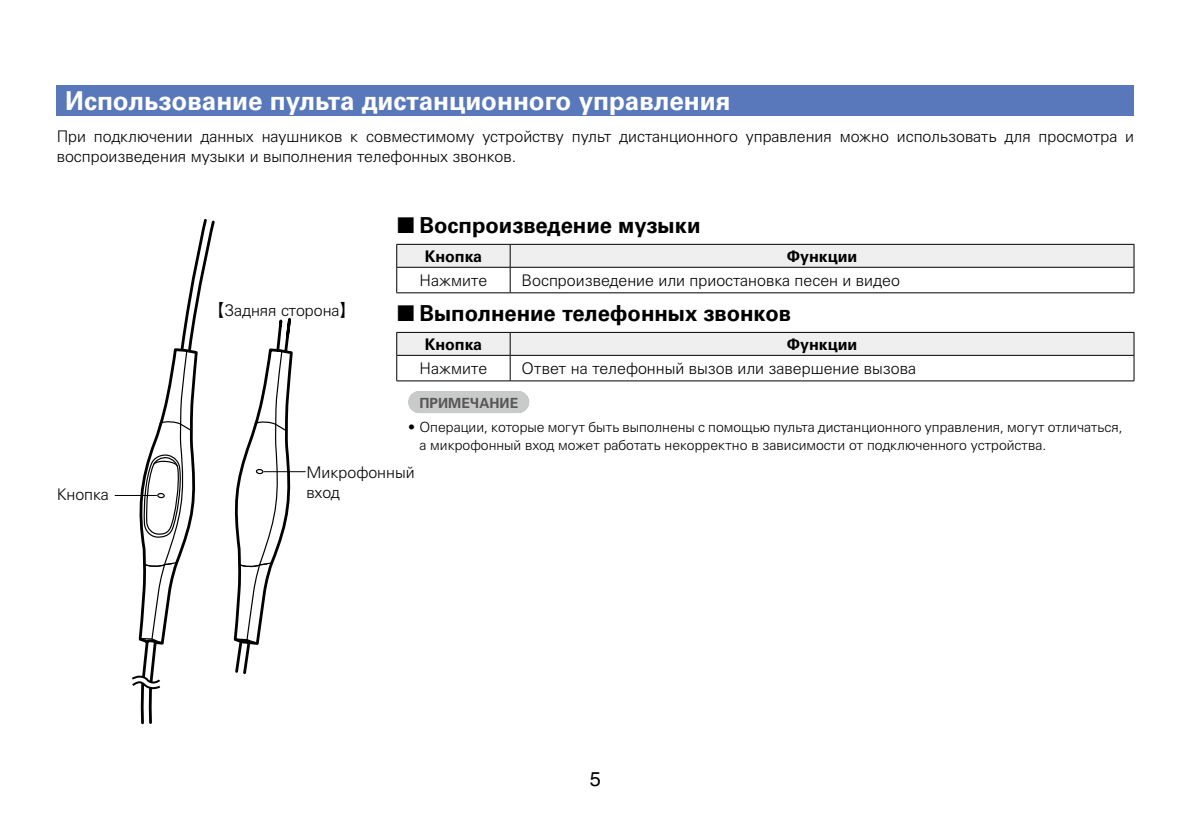
<style>
.page{position:relative;width:1191px;height:840px;background:#fff}
.page>*{position:absolute;margin:0;border:0;box-sizing:border-box;transform-origin:0 0}
.t1{font:700 26px "Univers LTCYR 65";color:#fff}
.t2{font:700 22px "Univers LTCYR 65";color:#000}
.t3{font:20px "Helvetica LT Std";color:#000}
.t4{font:300 16px/20px "Univers LTCYR 45";color:#000}
.t5{font:700 16px "Univers LTCYR 65";color:#000}
.t6{font:300 14px/18px "Univers LTCYR 45";color:#000}
.t7{font:700 14px "Univers LTCYR 65";color:#595757}
.s1{font-family:"Shin Go Pro"}
.s2{font-family:"Marks For Denon";font-weight:400}
</style>
<div class="page">
<div style="left:57px;top:85px;width:1077px;height:31px;background:#5878bb"></div>
<svg style="left:396px;top:244px;width:738px;height:48px"></svg>
<hr style="left:396px;top:292px;width:114px;height:1px;background:#000">
<hr style="left:510px;top:292px;width:624px;height:1px;background:#000">
<svg style="left:396px;top:332px;width:738px;height:48px"></svg>
<hr style="left:396px;top:380px;width:114px;height:1px;background:#000">
<hr style="left:510px;top:380px;width:624px;height:1px;background:#000">
<div style="left:419px;top:391px;width:99px;height:22px;background:#c9caca"></div>
<hr style="left:115px;top:494px;width:41px;height:1px;background:#000">
<svg style="left:130px;top:219px;width:85px;height:506px"></svg>
<hr style="left:264px;top:471px;width:41px;height:1px;background:#000">
<svg style="left:233px;top:318px;width:61px;height:357px"></svg>
<h1 class="t1" style="left:65px;top:83px;width:666px">Использование пульта дистанционного управления</h1>
<p class="t4" style="left:57px;top:126px;width:1079px">При подключении данных наушников к совместимому устройству пульт дистанционного управления можно использовать для просмотра и воспроизведения музыки и выполнения телефонных звонков.</p>
<p class="t4" style="left:57px;top:483px;width:54px">Кнопка</p>
<p class="t4" style="left:208px;top:299px;width:149px"><span class="s1">【</span>Задняя сторона<span class="s1">】</span></p>
<h2 class="t2" style="left:397px;top:209px;width:305px"><span class="s2">2</span> Воспроизведение музыки</h2>
<p class="t5" style="left:425px;top:244px;width:59px">Кнопка</p>
<p class="t5" style="left:787px;top:244px;width:72px">Функции</p>
<p class="t4" style="left:419px;top:269px;width:69px">Нажмите</p>
<p class="t4" style="left:521px;top:269px;width:380px">Воспроизведение или приостановка песен и видео</p>
<h2 class="t2" style="left:397px;top:297px;width:396px"><span class="s2">2</span> Выполнение телефонных звонков</h2>
<p class="t5" style="left:425px;top:332px;width:59px">Кнопка</p>
<p class="t5" style="left:787px;top:332px;width:72px">Функции</p>
<p class="t4" style="left:419px;top:357px;width:69px">Нажмите</p>
<p class="t4" style="left:521px;top:357px;width:396px">Ответ на телефонный вызов или завершение вызова</p>
<p class="t7" style="left:419px;top:393px;width:100px">ПРИМЕЧАНИЕ</p>
<p class="t6" style="left:419px;top:417px;width:705px;text-indent:-11px">• Операции, которые могут быть выполнены с помощью пульта дистанционного управления, могут отличаться, а микрофонный вход может работать некорректно в зависимости от подключенного устройства.</p>
<p class="t4" style="left:306px;top:461px;width:110px">Микрофонный вход</p>
<p class="t3" style="left:590px;top:767px;width:13px">5</p>
</div>
